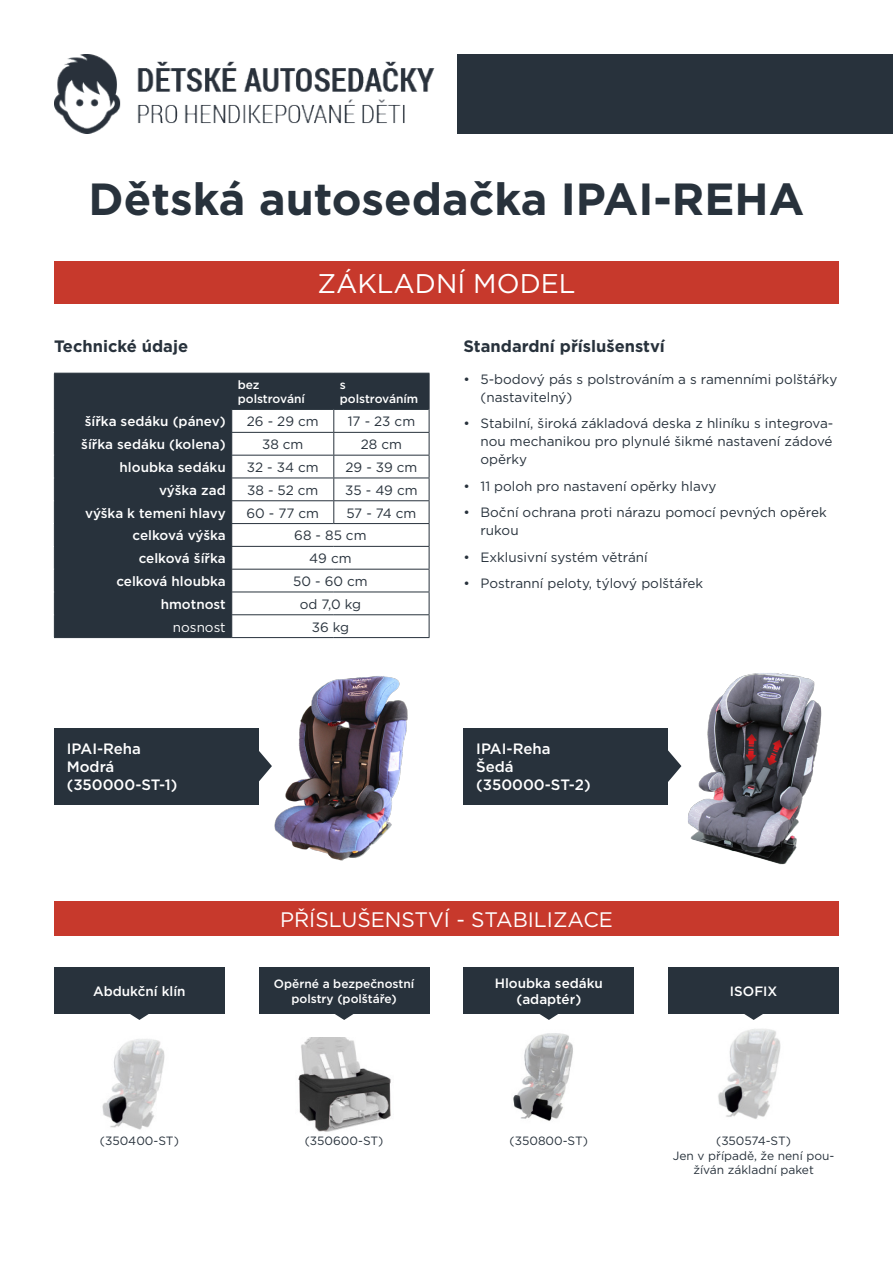
<style>
.page{position:relative;width:893px;height:1263px;background:#fff}
.page>*{position:absolute;margin:0;border:0;box-sizing:border-box;transform-origin:0 0}
.Hl_nadpis{font:700 45px "Gotham";color:#28323c}
.t1{font:27px "Gotham";color:#fff}
.t2{font:21px "Gotham";color:#fff}
.t3{font:700 16.5px "Gotham";color:#28323c}
.t4{font:500 15px "Gotham";color:#fff}
.t5{font:13.5px/18px "Gotham";color:#28323c}
.t6{font:500 13.5px "Gotham";color:#fff}
.t7{font:13.5px "Gotham";color:#fff}
.t8{font:12px/14.4px "Gotham";color:#28323c;text-align:center}
.t9{font:500 12px/14.4px "Gotham";color:#fff;text-align:center}
</style>
<div class="page">
<img style="left:54px;top:54px;width:381px;height:79px">
<div style="left:457px;top:54px;width:436px;height:79px;background:#28323c"></div>
<div style="left:54px;top:261px;width:785px;height:42px;background:#c7392c"></div>
<div style="left:54px;top:901px;width:785px;height:34px;background:#c7392c"></div>
<svg style="left:55px;top:374px;width:374px;height:263px;fill:#28323c"></svg>
<hr style="left:231px;top:374px;width:1px;height:34px;background:#28323c">
<hr style="left:333px;top:374px;width:1px;height:34px;background:#28323c">
<hr style="left:54px;top:432px;width:178px;height:1px;background:#28323c">
<hr style="left:232px;top:432px;width:102px;height:1px;background:#28323c">
<hr style="left:334px;top:432px;width:95px;height:1px;background:#28323c">
<hr style="left:54px;top:455px;width:178px;height:1px;background:#28323c">
<hr style="left:232px;top:455px;width:102px;height:1px;background:#28323c">
<hr style="left:334px;top:455px;width:95px;height:1px;background:#28323c">
<hr style="left:54px;top:478px;width:178px;height:1px;background:#28323c">
<hr style="left:232px;top:478px;width:102px;height:1px;background:#28323c">
<hr style="left:334px;top:478px;width:95px;height:1px;background:#28323c">
<hr style="left:54px;top:500px;width:178px;height:1px;background:#28323c">
<hr style="left:232px;top:500px;width:102px;height:1px;background:#28323c">
<hr style="left:334px;top:500px;width:95px;height:1px;background:#28323c">
<svg style="left:333px;top:410px;width:1px;height:113px"></svg>
<hr style="left:54px;top:523px;width:178px;height:1px;background:#28323c">
<hr style="left:232px;top:523px;width:102px;height:1px;background:#28323c">
<hr style="left:334px;top:523px;width:95px;height:1px;background:#28323c">
<hr style="left:54px;top:546px;width:178px;height:1px;background:#28323c">
<hr style="left:232px;top:546px;width:102px;height:1px;background:#28323c">
<hr style="left:334px;top:546px;width:95px;height:1px;background:#28323c">
<hr style="left:54px;top:569px;width:178px;height:1px;background:#28323c">
<hr style="left:232px;top:569px;width:102px;height:1px;background:#28323c">
<hr style="left:334px;top:569px;width:95px;height:1px;background:#28323c">
<hr style="left:54px;top:592px;width:178px;height:1px;background:#28323c">
<hr style="left:232px;top:592px;width:102px;height:1px;background:#28323c">
<hr style="left:334px;top:592px;width:95px;height:1px;background:#28323c">
<hr style="left:54px;top:614px;width:178px;height:1px;background:#28323c">
<hr style="left:232px;top:614px;width:102px;height:1px;background:#28323c">
<svg style="left:231px;top:410px;width:1px;height:227px"></svg>
<hr style="left:334px;top:614px;width:95px;height:1px;background:#28323c">
<hr style="left:55px;top:408px;width:177px;height:2px;background:#28323c">
<hr style="left:232px;top:408px;width:102px;height:2px;background:#28323c">
<hr style="left:334px;top:408px;width:95px;height:2px;background:#28323c">
<hr style="left:54px;top:373px;width:178px;height:1px;background:#28323c">
<hr style="left:54px;top:374px;width:1px;height:35px;background:#28323c">
<hr style="left:232px;top:373px;width:102px;height:1px;background:#28323c">
<hr style="left:334px;top:373px;width:95px;height:1px;background:#28323c">
<hr style="left:429px;top:374px;width:1px;height:35px;background:#28323c">
<svg style="left:54px;top:409px;width:1px;height:228px"></svg>
<svg style="left:429px;top:409px;width:1px;height:228px"></svg>
<hr style="left:54px;top:637px;width:178px;height:1px;background:#28323c">
<hr style="left:232px;top:637px;width:102px;height:1px;background:#28323c">
<hr style="left:334px;top:637px;width:95px;height:1px;background:#28323c">
<img style="left:274px;top:676px;width:134px;height:185px">
<img style="left:688px;top:673px;width:134px;height:192px">
<div style="left:54px;top:728px;width:205px;height:76px;background:#28323c"></div>
<svg style="left:259px;top:751px;width:13px;height:31px"></svg>
<div style="left:463px;top:728px;width:205px;height:76px;background:#28323c"></div>
<svg style="left:668px;top:750px;width:13px;height:32px"></svg>
<img style="left:718px;top:1029px;width:63px;height:90px">
<div style="left:54px;top:967px;width:171px;height:47px;background:#28323c"></div>
<div style="left:259px;top:967px;width:170px;height:47px;background:#28323c"></div>
<div style="left:463px;top:967px;width:171px;height:47px;background:#28323c"></div>
<div style="left:668px;top:967px;width:171px;height:47px;background:#28323c"></div>
<img style="left:298px;top:1037px;width:93px;height:95px">
<img style="left:102px;top:1039px;width:63px;height:91px">
<img style="left:513px;top:1033px;width:60px;height:88px">
<svg style="left:335px;top:1014px;width:19px;height:6px"></svg>
<svg style="left:539px;top:1014px;width:19px;height:6px"></svg>
<svg style="left:744px;top:1014px;width:19px;height:6px"></svg>
<svg style="left:130px;top:1014px;width:19px;height:6px"></svg>
<p class="Hl_nadpis" style="left:89px;top:169px;width:717px">Dětská autosedačka IPAI-REHA</p>
<p class="t1" style="left:317px;top:266px;width:260px">ZÁKLADNÍ MODEL</p>
<p class="t3" style="left:54px;top:335px;width:136px">Technické údaje</p>
<p class="t3" style="left:463px;top:335px;width:203px">Standardní příslušenství</p>
<p class="t9" style="left:238px;top:377px;width:23px">bez</p>
<p class="t9" style="left:238px;top:392px;width:69px">polstrování</p>
<p class="t9" style="left:340px;top:377px;width:7px">s</p>
<p class="t9" style="left:340px;top:392px;width:80px">polstrováním</p>
<p class="t6" style="left:85px;top:413px;width:142px">šířka sedáku (pánev)</p>
<p class="t5" style="left:247px;top:412px;width:73px">26 - 29 cm</p>
<p class="t5" style="left:348px;top:412px;width:69px">17 - 23 cm</p>
<p class="t6" style="left:81px;top:435px;width:146px">šířka sedáku (kolena)</p>
<p class="t5" style="left:262px;top:435px;width:43px">38 cm</p>
<p class="t5" style="left:361px;top:435px;width:43px">28 cm</p>
<p class="t6" style="left:120px;top:458px;width:108px">hloubka sedáku</p>
<p class="t5" style="left:247px;top:458px;width:73px">32 - 34 cm</p>
<p class="t5" style="left:345px;top:458px;width:73px">29 - 39 cm</p>
<p class="t6" style="left:159px;top:481px;width:68px">výška zad</p>
<p class="t5" style="left:247px;top:481px;width:73px">38 - 52 cm</p>
<p class="t5" style="left:345px;top:481px;width:74px">35 - 49 cm</p>
<p class="t6" style="left:85px;top:504px;width:142px">výška k temeni hlavy</p>
<p class="t5" style="left:246px;top:503px;width:74px">60 - 77 cm</p>
<p class="t5" style="left:346px;top:503px;width:72px">57 - 74 cm</p>
<p class="t6" style="left:133px;top:527px;width:95px">celková výška</p>
<p class="t5" style="left:294px;top:526px;width:74px">68 - 85 cm</p>
<p class="t6" style="left:139px;top:549px;width:89px">celková šířka</p>
<p class="t5" style="left:309px;top:549px;width:44px">49 cm</p>
<p class="t6" style="left:116px;top:572px;width:111px">celková hloubka</p>
<p class="t5" style="left:293px;top:572px;width:76px">50 - 60 cm</p>
<p class="t6" style="left:161px;top:595px;width:66px">hmotnost</p>
<p class="t5" style="left:300px;top:595px;width:63px">od 7,0 kg</p>
<p class="t7" style="left:173px;top:618px;width:54px">nosnost</p>
<p class="t5" style="left:312px;top:617px;width:39px">36 kg</p>
<p class="t4" style="left:67px;top:739px;width:76px">IPAI-Reha</p>
<p class="t4" style="left:67px;top:757px;width:49px">Modrá</p>
<p class="t4" style="left:67px;top:775px;width:112px">(350000-ST-1)</p>
<p class="t5" style="left:480px;top:369px;width:358px;text-indent:-17px">• 5-bodový pás s polstrováním a s ramenními polštářky (nastavitelný)</p>
<p class="t5" style="left:480px;top:414px;width:354px;text-align:justify;text-indent:-17px">• Stabilní, široká základová deska z hliníku s integrova&shy;nou mechanikou pro plynulé šikmé nastavení zádové opěrky</p>
<p class="t5" style="left:463px;top:477px;width:254px">• 11 poloh pro nastavení opěrky hlavy</p>
<p class="t5" style="left:480px;top:503px;width:348px;text-indent:-17px">• Boční ochrana proti nárazu pomocí pevných opěrek rukou</p>
<p class="t5" style="left:463px;top:548px;width:186px">• Exklusivní systém větrání</p>
<p class="t5" style="left:463px;top:574px;width:241px">• Postranní peloty, týlový polštářek</p>
<p class="t4" style="left:476px;top:739px;width:76px">IPAI-Reha</p>
<p class="t4" style="left:476px;top:757px;width:39px">Šedá</p>
<p class="t4" style="left:476px;top:775px;width:116px">(350000-ST-2)</p>
<p class="t2" style="left:280px;top:906px;width:334px">PŘÍSLUŠENSTVÍ - STABILIZACE</p>
<p class="t6" style="left:93px;top:983px;width:94px">Abdukční klín</p>
<p class="t9" style="left:274px;top:977px;width:142px">Opěrné a bezpečnostní polstry (polštáře)</p>
<p class="t6" style="left:495px;top:974px;width:110px">Hloubka sedáku</p>
<p class="t6" style="left:516px;top:991px;width:66px">(adaptér)</p>
<p class="t8" style="left:100px;top:1133px;width:81px">(350400-ST)</p>
<p class="t8" style="left:305px;top:1133px;width:80px">(350600-ST)</p>
<p class="t8" style="left:510px;top:1133px;width:80px">(350800-ST)</p>
<p class="t6" style="left:730px;top:983px;width:49px">ISOFIX</p>
<p class="t8" style="left:716px;top:1133px;width:76px">(350574-ST)</p>
<p class="t8" style="left:673px;top:1148px;width:163px">Jen v případě, že není pou&shy;žíván základní paket</p>
</div>
